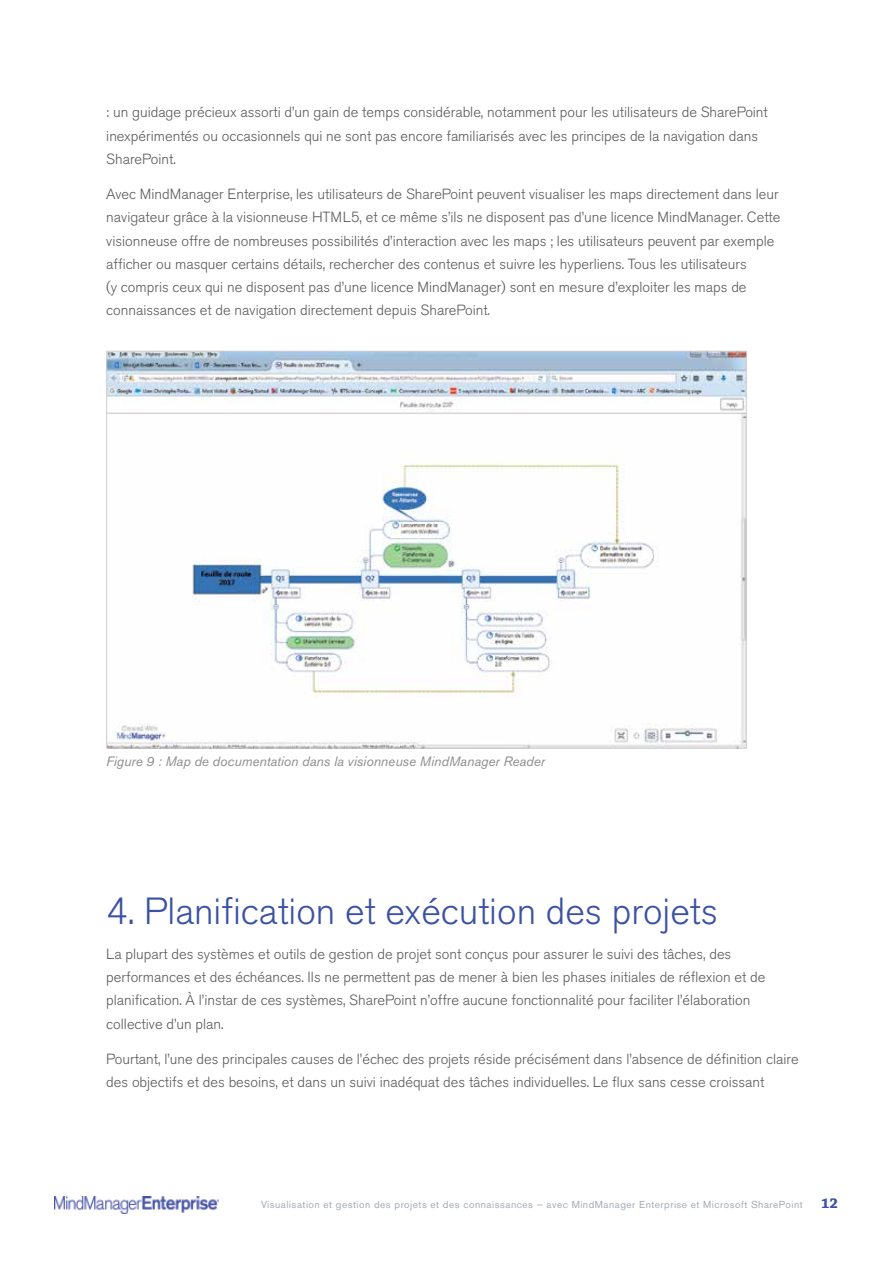
<style>
.page{position:relative;width:893px;height:1263px;background:#fff}
.page>*{position:absolute;margin:0;border:0;box-sizing:border-box;transform-origin:0 0}
.t1{font:300 37.5px "Akzidenz Grotesk BE";color:#3b51a3}
.t2{font:300 14.7px/23.2px "Akzidenz Grotesk BE";color:#58595b}
.t3{font:italic 13.5px "Akzidenz Grotesk BE";color:#8d8d8e}
.t4{font:10.05px "Akzidenz Grotesk BE";letter-spacing:.05em;color:#a1abb6}
.s1{font-family:"Chaparral Pro";font-weight:700;font-size:15px;color:#3b51a3}
</style>
<div class="page">
<img style="left:55px;top:1197px;width:163px;height:16px">
<img style="left:108px;top:353px;width:637px;height:393px">
<p class="t2" style="left:106px;top:101px;width:663px">: un guidage précieux assorti d’un gain de temps considérable, notamment pour les utilisateurs de SharePoint inexpérimentés ou occasionnels qui ne sont pas encore familiarisés avec les principes de la navigation dans<br>SharePoint.</p>
<p class="t2" style="left:106px;top:183px;width:676px">Avec MindManager Enterprise, les utilisateurs de SharePoint peuvent visualiser les maps directement dans leur navigateur grâce à la visionneuse HTML5, et ce même s’ils ne disposent pas d’une licence MindManager. Cette visionneuse offre de nombreuses possibilités d’interaction avec les maps ; les utilisateurs peuvent par exemple afficher ou masquer certains détails, rechercher des contenus et suivre les hyperliens. Tous les utilisateurs<br>(y compris ceux qui ne disposent pas d’une licence MindManager) sont en mesure d’exploiter les maps de connaissances et de navigation directement depuis SharePoint.</p>
<p class="t3" style="left:106px;top:753px;width:440px">Figure 9 : Map de documentation dans la visionneuse MindManager Reader</p>
<h1 class="t1" style="left:106px;top:890px;width:613px">4. Planification et exécution des projets</h1>
<p class="t2" style="left:106px;top:942px;width:661px">La plupart des systèmes et outils de gestion de projet sont conçus pour assurer le suivi des tâches, des performances et des échéances. Ils ne permettent pas de mener à bien les phases initiales de réflexion et de planification. À l’instar de ces systèmes, SharePoint n’offre aucune fonctionnalité pour faciliter l’élaboration collective d’un plan.</p>
<p class="t2" style="left:106px;top:1047px;width:694px">Pourtant, l’une des principales causes de l’échec des projets réside précisément dans l’absence de définition claire des objectifs et des besoins, et dans un suivi inadéquat des tâches individuelles. Le flux sans cesse croissant</p>
<p class="t4" style="left:261px;top:1199px;width:578px">Visualisation et gestion des projets et des connaissances – avec MindManager Enterprise et Microsoft SharePoint <span class="s1">12</span></p>
</div>
